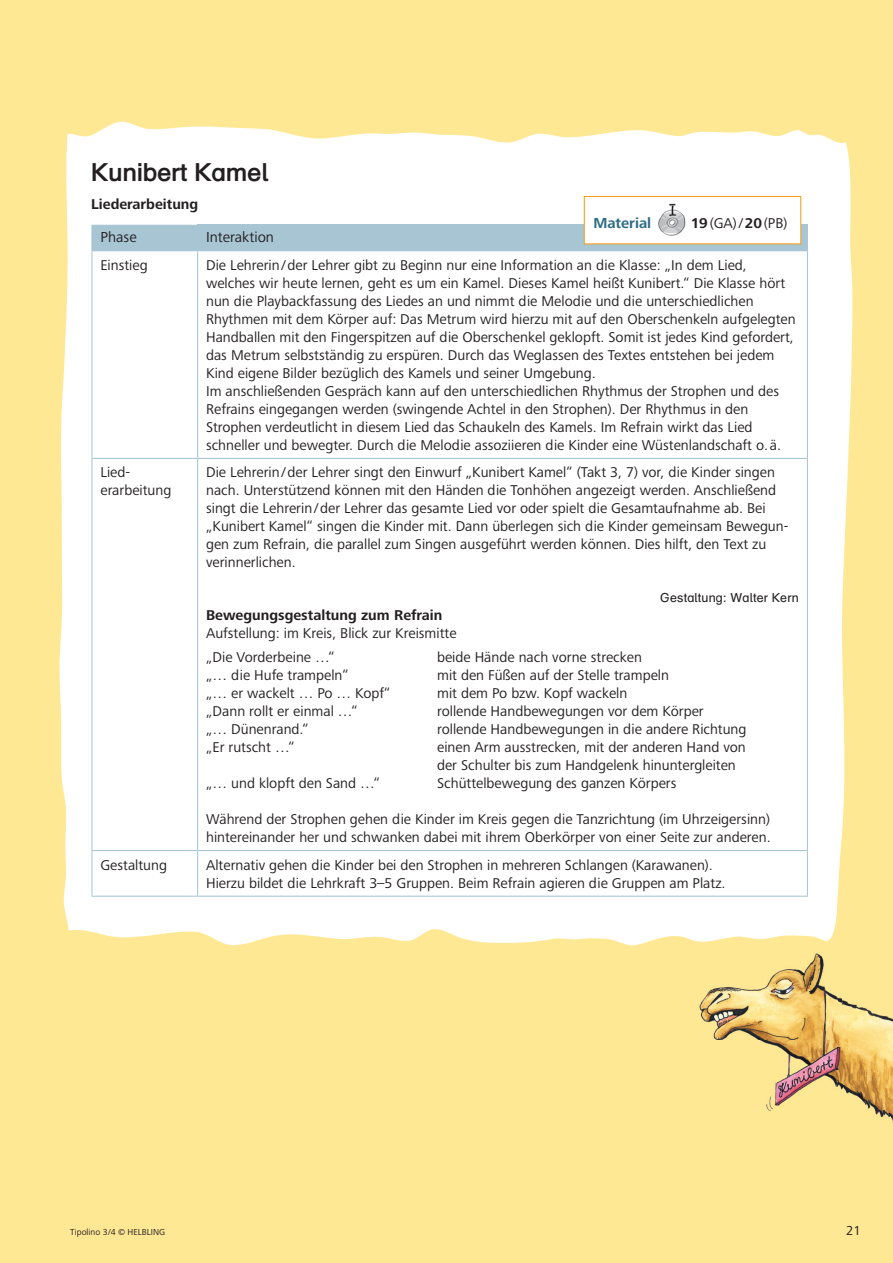
<style>
.page{position:relative;width:893px;height:1263px;background:#ffe894}
.page>*{position:absolute;margin:0;border:0;box-sizing:border-box;transform-origin:0 0}
.t1{font:700 25.5px "DR Buch";color:#231f20}
.t2{font:15px "Frutiger Next Pro";color:#231f20}
.t3{font:700 15px "Frutiger Next Pro";color:#2d6d85}
.t4{font:14.7px/18px "Frutiger Next Pro";color:#231f20}
.t5{font:700 14.7px "Frutiger Next Pro";color:#231f20}
.t6{font:13.5px "Frutiger Next Pro";color:#231f20}
.t7{font:12.75px "DR Buch";color:#231f20}
.t8{font:9px "Frutiger Next Pro";color:#231f20}
.s1{font-weight:700}
</style>
<div class="page">
<div style="left:60px;top:122px;width:793px;height:824px;background:#fff"></div>
<hr style="left:91px;top:251px;width:1px;height:207px;background:#a8c5d4">
<hr style="left:807px;top:251px;width:1px;height:207px;background:#a8c5d4">
<hr style="left:91px;top:459px;width:1px;height:391px;background:#a8c5d4">
<hr style="left:807px;top:459px;width:1px;height:391px;background:#a8c5d4">
<hr style="left:91px;top:851px;width:1px;height:45px;background:#a8c5d4">
<hr style="left:807px;top:851px;width:1px;height:45px;background:#a8c5d4">
<hr style="left:91px;top:896px;width:107px;height:1px;background:#a8c5d4">
<hr style="left:198px;top:896px;width:610px;height:1px;background:#a8c5d4">
<hr style="left:197px;top:251px;width:1px;height:207px;background:#a8c5d4">
<hr style="left:91px;top:458px;width:107px;height:1px;background:#a8c5d4">
<hr style="left:198px;top:458px;width:610px;height:1px;background:#a8c5d4">
<hr style="left:197px;top:459px;width:1px;height:391px;background:#a8c5d4">
<hr style="left:91px;top:850px;width:107px;height:1px;background:#a8c5d4">
<hr style="left:198px;top:850px;width:610px;height:1px;background:#a8c5d4">
<hr style="left:197px;top:851px;width:1px;height:45px;background:#a8c5d4">
<div style="left:91px;top:225px;width:717px;height:26px;background:#a8c5d4"></div>
<hr style="left:91px;top:250px;width:107px;height:1px;background:#a8c5d4">
<div style="left:584px;top:197px;width:217px;height:47px;background:#fff"></div>
<img style="left:658px;top:203px;width:28px;height:33px">
<div style="left:584px;top:196px;width:217px;height:48px;border:1px solid #f49f1a"></div>
<img style="left:699px;top:953px;width:194px;height:169px">
<h1 class="t1" style="left:91px;top:157px;width:179px">Kunibert Kamel</h1>
<p class="t5" style="left:91px;top:196px;width:109px">Liederarbeitung</p>
<p class="t3" style="left:593px;top:214px;width:59px">Material</p>
<p class="t4" style="left:691px;top:214px;width:98px"><span class="s1">19</span> (GA) / <span class="s1">20</span> (PB)</p>
<p class="t2" style="left:100px;top:229px;width:38px">Phase</p>
<p class="t2" style="left:206px;top:229px;width:69px">Interaktion</p>
<p class="t4" style="left:100px;top:256px;width:49px">Einstieg</p>
<p class="t4" style="left:206px;top:256px;width:591px">Die Lehrerin / der Lehrer gibt zu Beginn nur eine Information an die Klasse: „In dem Lied, welches wir heute lernen, geht es um ein Kamel. Dieses Kamel heißt Kunibert.“ Die Klasse hört nun die Playbackfassung des Liedes an und nimmt die Melodie und die unterschiedlichen Rhythmen mit dem Körper auf: Das Metrum wird hierzu mit auf den Oberschenkeln aufgelegten Handballen mit den Fingerspitzen auf die Oberschenkel geklopft. Somit ist jedes Kind gefordert, das Metrum selbstständig zu erspüren. Durch das Weglassen des Textes entstehen bei jedem Kind eigene Bilder bezüglich des Kamels und seiner Umgebung.<br>Im anschließenden Gespräch kann auf den unterschiedlichen Rhythmus der Strophen und des Refrains eingegangen werden (swingende Achtel in den Strophen). Der Rhythmus in den Strophen verdeutlicht in diesem Lied das Schaukeln des Kamels. Im Refrain wirkt das Lied schneller und bewegter. Durch die Melodie assoziieren die Kinder eine Wüstenlandschaft o. ä.</p>
<p class="t4" style="left:100px;top:463px;width:72px">Lied&shy;erarbeitung</p>
<p class="t4" style="left:206px;top:463px;width:584px">Die Lehrerin / der Lehrer singt den Einwurf „Kunibert Kamel“ (Takt 3, 7) vor, die Kinder singen nach. Unterstützend können mit den Händen die Tonhöhen angezeigt werden. Anschließend singt die Lehrerin / der Lehrer das gesamte Lied vor oder spielt die Gesamtaufnahme ab. Bei „Kunibert Kamel“ singen die Kinder mit. Dann überlegen sich die Kinder gemeinsam Bewegun&shy;gen zum Refrain, die parallel zum Singen ausgeführt werden können. Dies hilft, den Text zu verinnerlichen.</p>
<p class="t7" style="left:660px;top:590px;width:140px">Gestaltung: Walter Kern</p>
<p class="t5" style="left:206px;top:607px;width:238px">Bewegungsgestaltung zum Refrain</p>
<p class="t4" style="left:206px;top:621px;width:252px;line-height:24px">Aufstellung: im Kreis, Blick zur Kreismitte „Die Vorderbeine …“</p>
<p class="t4" style="left:437px;top:648px;width:206px">beide Hände nach vorne strecken</p>
<p class="t4" style="left:206px;top:666px;width:144px">„… die Hufe trampeln“</p>
<p class="t4" style="left:437px;top:666px;width:233px">mit den Füßen auf der Stelle trampeln</p>
<p class="t4" style="left:206px;top:684px;width:186px">„… er wackelt … Po … Kopf“</p>
<p class="t4" style="left:437px;top:684px;width:192px">mit dem Po bzw. Kopf wackeln</p>
<p class="t4" style="left:206px;top:702px;width:153px">„Dann rollt er einmal …“</p>
<p class="t4" style="left:437px;top:702px;width:268px">rollende Handbewegungen vor dem Körper</p>
<p class="t4" style="left:206px;top:720px;width:104px">„… Dünenrand.“</p>
<p class="t4" style="left:437px;top:720px;width:311px">rollende Handbewegungen in die andere Richtung</p>
<p class="t4" style="left:206px;top:738px;width:90px">„Er rutscht …“</p>
<p class="t4" style="left:437px;top:738px;width:310px">einen Arm ausstrecken, mit der anderen Hand von der Schulter bis zum Handgelenk hinuntergleiten</p>
<p class="t4" style="left:206px;top:774px;width:176px">„… und klopft den Sand …“</p>
<p class="t4" style="left:437px;top:774px;width:241px">Schüttelbewegung des ganzen Körpers</p>
<p class="t4" style="left:206px;top:810px;width:566px">Während der Strophen gehen die Kinder im Kreis gegen die Tanzrichtung (im Uhrzeigersinn) hintereinander her und schwanken dabei mit ihrem Oberkörper von einer Seite zur anderen.</p>
<p class="t4" style="left:100px;top:856px;width:68px">Gestaltung</p>
<p class="t4" style="left:206px;top:856px;width:521px">Alternativ gehen die Kinder bei den Strophen in mehreren Schlangen (Karawanen).<br>Hierzu bildet die Lehrkraft 3–5 Gruppen. Beim Refrain agieren die Gruppen am Platz.</p>
<p class="t8" style="left:70px;top:1227px;width:97px">Tipolino 3 /4 © HELBLING</p>
<p class="t6" style="left:846px;top:1223px;width:16px">21</p>
</div>
